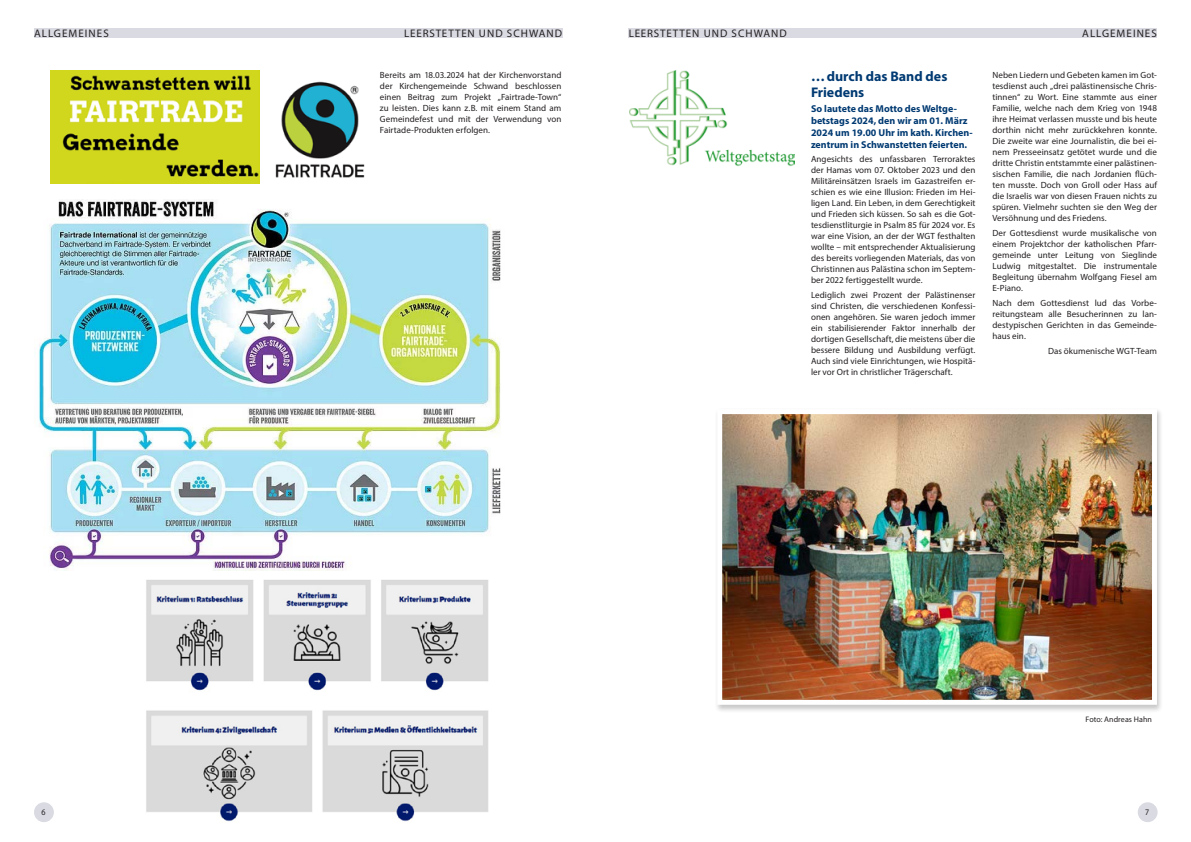
<style>
.page{position:relative;width:1191px;height:842px;background:#fff}
.page>*{position:absolute;margin:0;border:0;box-sizing:border-box;transform-origin:0 0}
._10_Subline_Bold_Artikel{font:700 14px/16px "Myriad Pro";color:#013a72}
._03_Kopf{font:11px "Myriad Pro";letter-spacing:.095em;color:#231f20}
._21_Subline_bold{font:700 10px/12px "Myriad Pro";color:#013a72}
._04_Body_Regular_Blocksatz{font:9px/11px "Myriad Pro";letter-spacing:.005em;color:#231f20;text-align:justify}
.t1{font:8.5px "Myriad Pro";color:#231f20;scale:.94 1}
._09_Bildunterschrift{font:8px "Myriad Pro";letter-spacing:.005em;color:#231f20}
</style>
<div class="page">
<div style="left:1137px;top:802px;width:20px;height:20px;background:#d9dae2;border-radius:50%"></div>
<div style="left:34px;top:802px;width:20px;height:20px;background:#d9dae2;border-radius:50%"></div>
<div style="left:628px;top:28px;width:529px;height:10px;background:#d9dae2"></div>
<div style="left:34px;top:28px;width:528px;height:10px;background:#d9dae2"></div>
<img style="left:38px;top:199px;width:463px;height:372px">
<img style="left:275px;top:81px;width:90px;height:97px">
<img style="left:51px;top:71px;width:208px;height:113px">
<img style="left:146px;top:580px;width:343px;height:242px">
<img style="left:629px;top:71px;width:165px;height:96px">
<div style="left:714px;top:408px;width:449px;height:305px;background:#231f20;opacity:.25"></div>
<img style="left:715px;top:408px;width:444px;height:299px">
<p class="_03_Kopf" style="left:34px;top:26px;width:76px">ALLGEMEINES</p>
<p class="_03_Kopf" style="left:404px;top:26px;width:159px">LEERSTETTEN UND SCHWAND</p>
<p class="_03_Kopf" style="left:628px;top:26px;width:160px">LEERSTETTEN UND SCHWAND</p>
<p class="_03_Kopf" style="left:1082px;top:26px;width:76px">ALLGEMEINES</p>
<p class="_04_Body_Regular_Blocksatz" style="left:380px;top:69px;width:183px">Bereits am 18.03.2024 hat der Kirchenvorstand der Kirchengemeinde Schwand beschlossen einen Beitrag zum Projekt „Fairtrade-Town“ zu leisten. Dies kann z.B. mit einem Stand am Gemeindefest und mit der Verwendung von Fairtade-Produkten erfolgen.</p>
<p class="_10_Subline_Bold_Artikel" style="left:811px;top:68px;width:138px">…durch das Band des<br>Friedens</p>
<p class="_04_Body_Regular_Blocksatz" style="left:992px;top:69px;width:166px">Neben Liedern und Gebeten kamen im Got&shy;tesdienst auch „drei palästinensische Chris&shy;tinnen“ zu Wort. Eine stammte aus einer Familie, welche nach dem Krieg von 1948 ihre Heimat verlassen musste und bis heute dorthin nicht mehr zurückkehren konnte.<br>Die zweite war eine Journalistin, die bei ei&shy;nem Presseeinsatz getötet wurde und die dritte Christin entstammte einer palästinen&shy;sischen Familie, die nach Jordanien flüch&shy;ten musste. Doch von Groll oder Hass auf die Israelis war von diesen Frauen nichts zu spüren. Vielmehr suchten sie den Weg der Versöhnung und des Friedens.</p>
<p class="_04_Body_Regular_Blocksatz" style="left:992px;top:227px;width:166px">Der Gottesdienst wurde musikalische von einem Projektchor der katholischen Pfarr&shy;gemeinde unter Leitung von Sieglinde Ludwig mitgestaltet. Die instrumentale Begleitung übernahm Wolfgang Fiesel am E-Piano.</p>
<p class="_04_Body_Regular_Blocksatz" style="left:992px;top:297px;width:166px">Nach dem Gottesdienst lud das Vorbe&shy;reitungsteam alle Besucherinnen zu lan&shy;destypischen Gerichten in das Gemeinde&shy;haus ein.</p>
<p class="_04_Body_Regular_Blocksatz" style="left:1048px;top:346px;width:110px">Das ökumenische WGT-Team</p>
<p class="_21_Subline_bold" style="left:811px;top:103px;width:163px">So lautete das Motto des Weltge&shy;betstags 2024, den wir am 01. März 2024 um 19.00 Uhr im kath. Kirchen&shy;zentrum in Schwanstetten feierten.</p>
<p class="_04_Body_Regular_Blocksatz" style="left:811px;top:153px;width:166px">Angesichts des unfassbaren Terroraktes der Hamas vom 07. Oktober 2023 und den Militäreinsätzen Israels im Gazastreifen er&shy;schien es wie eine Illusion: Frieden im Hei&shy;ligen Land. Ein Leben, in dem Gerechtigkeit und Frieden sich küssen. So sah es die Got&shy;tesdienstliturgie in Psalm 85 für 2024 vor. Es war eine Vision, an der der WGT festhalten wollte – mit entsprechender Aktualisierung des bereits vorliegenden Materials, das von Christinnen aus Palästina schon im Septem&shy;ber 2022 fertiggestellt wurde.</p>
<p class="_04_Body_Regular_Blocksatz" style="left:811px;top:290px;width:166px">Lediglich zwei Prozent der Palästinenser sind Christen, die verschiedenen Konfessi&shy;onen angehören. Sie waren jedoch immer ein stabilisierender Faktor innerhalb der dortigen Gesellschaft, die meistens über die bessere Bildung und Ausbildung verfügt.<br>Auch sind viele Einrichtungen, wie Hospitä&shy;ler vor Ort in christlicher Trägerschaft.</p>
<p class="_09_Bildunterschrift" style="left:1085px;top:714px;width:68px">Foto: Andreas Hahn</p>
<p class="t1" style="left:41px;top:806px;width:6px">6</p>
<p class="t1" style="left:1145px;top:806px;width:6px">7</p>
</div>
